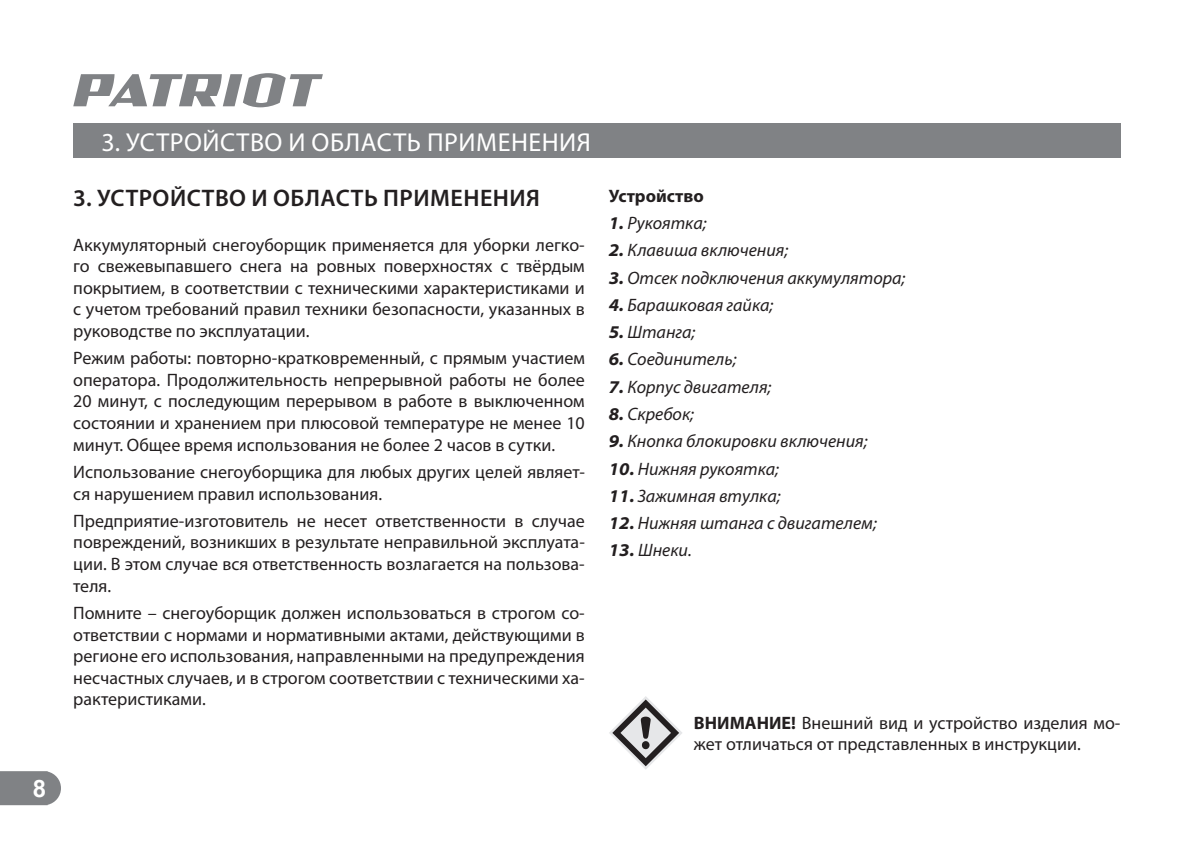
<style>
.page{position:relative;width:1194px;height:843px;background:#fff}
.page>*{position:absolute;margin:0;border:0;box-sizing:border-box;transform-origin:0 0}
.t1{font:26px "Myriad Pro";letter-spacing:.02em;color:#fff}
.t2{font:600 24px "Myriad Pro";letter-spacing:.02em;color:#231f20}
.t3{font:700 24px "Arial";color:#fff}
.t4{font:18px/21.6px "Myriad Pro";color:#231f20;text-align:justify}
.t5{font:italic 18px "Myriad Pro";color:#231f20}
.t6{font:700 18px "Myriad Pro";color:#231f20}
.s1{font-weight:700;font-stretch:semi-expanded}
.s2{font-weight:700}
</style>
<div class="page">
<svg style="left:0;top:771px;width:61px;height:34px;background:#88898c"></svg>
<svg style="left:73px;top:73px;width:250px;height:34px"></svg>
<div style="left:73px;top:124px;width:1047px;height:34px;background:#808285"></div>
<svg style="left:609px;top:696px;width:73px;height:74px"></svg>
<h2 class="t3" style="left:33px;top:771px;width:15px">8</h2>
<h1 class="t1" style="left:102px;top:126px;width:491px">3. УСТРОЙСТВО И ОБЛАСТЬ ПРИМЕНЕНИЯ</h1>
<h2 class="t2" style="left:73px;top:183px;width:468px">3. УСТРОЙСТВО И ОБЛАСТЬ ПРИМЕНЕНИЯ</h2>
<p class="t4" style="left:73px;top:233px;width:513px">Аккумуляторный снегоуборщик применяется для уборки легко&shy;го свежевыпавшего снега на ровных поверхностях с твёрдым покрытием, в соответствии с техническими характеристиками и с учетом требований правил техники безопасности, указанных в руководстве по эксплуатации.</p>
<p class="t4" style="left:73px;top:347px;width:513px">Режим работы: повторно-кратковременный, с прямым участием оператора. Продолжительность непрерывной работы не более 20 минут, с последующим перерывом в работе в выключенном состоянии и хранением при плюсовой температуре не менее 10 минут. Общее время использования не более 2 часов в сутки.</p>
<p class="t4" style="left:73px;top:461px;width:513px">Использование снегоуборщика для любых других целей являет&shy;ся нарушением правил использования.</p>
<p class="t4" style="left:73px;top:510px;width:513px">Предприятие-изготовитель не несет ответственности в случае повреждений, возникших в результате неправильной эксплуата&shy;ции. В этом случае вся ответственность возлагается на пользова&shy;теля.</p>
<p class="t4" style="left:73px;top:602px;width:513px">Помните – снегоуборщик должен использоваться в строгом со&shy;ответствии с нормами и нормативными актами, действующими в регионе его использования, направленными на предупреждения несчастных случаев, и в строгом соответствии с техническими ха&shy;рактеристиками.</p>
<p class="t6" style="left:609px;top:186px;width:96px">Устройство</p>
<p class="t5" style="left:609px;top:212px;width:99px"><span class="s1">1.</span> Рукоятка;</p>
<p class="t5" style="left:609px;top:239px;width:181px"><span class="s1">2.</span> Клавиша включения;</p>
<p class="t5" style="left:609px;top:266px;width:298px"><span class="s1">3.</span> Отсек подключения аккумулятора;</p>
<p class="t5" style="left:609px;top:294px;width:166px"><span class="s1">4.</span> Барашковая гайка;</p>
<p class="t5" style="left:609px;top:321px;width:88px"><span class="s1">5.</span> Штанга;</p>
<p class="t5" style="left:609px;top:348px;width:129px"><span class="s1">6.</span> Соединитель;</p>
<p class="t5" style="left:609px;top:375px;width:164px"><span class="s1">7.</span> Корпус двигателя;</p>
<p class="t5" style="left:609px;top:403px;width:87px"><span class="s1">8.</span> Скребок;</p>
<p class="t5" style="left:609px;top:430px;width:260px"><span class="s1">9.</span> Кнопка блокировки включения;</p>
<p class="t5" style="left:609px;top:457px;width:172px"><span class="s1">10.</span> Нижняя рукоятка;</p>
<p class="t5" style="left:609px;top:485px;width:173px"><span class="s1">11.</span> Зажимная втулка;</p>
<p class="t5" style="left:609px;top:512px;width:269px"><span class="s1">12.</span> Нижняя штанга с двигателем;</p>
<p class="t5" style="left:609px;top:539px;width:84px"><span class="s1">13.</span> Шнеки.</p>
<p class="t4" style="left:694px;top:712px;width:428px"><span class="s2">ВНИМАНИЕ!</span> Внешний вид и устройство изделия мо&shy;жет отличаться от представленных в инструкции.</p>
</div>
